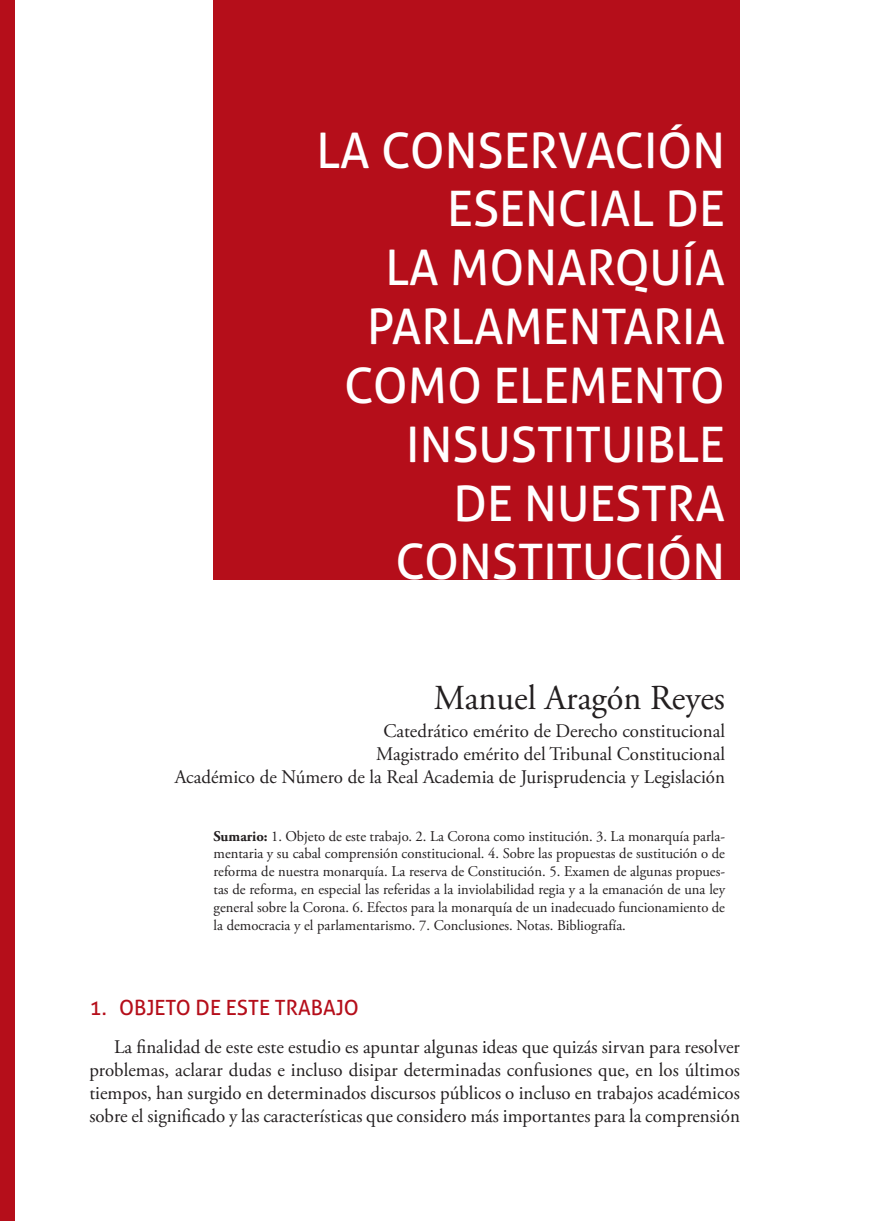
<style>
.page{position:relative;width:874px;height:1221px;background:#fff}
.page>*{position:absolute;margin:0;border:0;box-sizing:border-box;transform-origin:0 0}
.Titular{font:49px/58.8px "Aller";color:#fff;text-align:right}
.Autor{font:35px "Adobe Garamond Pro";color:#231f20}
.Punto_1{font:21px "Aller";color:#b50e1a}
.Texto{font:19.25px/23.1px "Adobe Garamond Pro";color:#231f20;text-align:justify}
.Cargo{font:19.25px "Adobe Garamond Pro";color:#231f20}
.Sumario{font:14.88px/17.8px "Adobe Garamond Pro";color:#231f20;text-align:justify}
.s1{font-weight:700}
</style>
<div class="page">
<div style="left:0;top:0;width:15px;height:1220px;background:#b50e1a"></div>
<div style="left:213px;top:0;width:526px;height:579px;background:#b50e1a"></div>
<p class="Titular" style="left:316px;top:121px;width:410px">LA CONSERVACIÓN<br>ESENCIAL DE<br>LA MONARQUÍA<br>PARLAMENTARIA<br>COMO ELEMENTO<br>INSUSTITUIBLE<br>DE NUESTRA<br>CONSTITUCIÓN</p>
<p class="Autor" style="left:433px;top:676px;width:292px">Manuel Aragón Reyes</p>
<p class="Cargo" style="left:383px;top:719px;width:343px">Catedrático emérito de Derecho constitucional</p>
<p class="Cargo" style="left:376px;top:742px;width:350px">Magistrado emérito del Tribunal Constitucional</p>
<p class="Cargo" style="left:175px;top:765px;width:551px">Académico de Número de la Real Academia de Jurisprudencia y Legislación</p>
<p class="Sumario" style="left:213px;top:827px;width:513px"><span class="s1">Sumario:</span> 1. Objeto de este trabajo. 2. La Corona como institución. 3. La monarquía parla&shy;mentaria y su cabal comprensión constitucional. 4. Sobre las propuestas de sustitución o de reforma de nuestra monarquía. La reserva de Constitución. 5. Examen de algunas propues&shy;tas de reforma, en especial las referidas a la inviolabilidad regia y a la emanación de una ley general sobre la Corona. 6. Efectos para la monarquía de un inadecuado funcionamiento de la democracia y el parlamentarismo. 7. Conclusiones. Notas. Bibliografía.</p>
<p class="Punto_1" style="left:89px;top:994px;width:271px">1. OBJETO DE ESTE TRABAJO</p>
<p class="Texto" style="left:89px;top:1035px;width:651px;text-indent:25px">La finalidad de este este estudio es apuntar algunas ideas que quizás sirvan para resolver problemas, aclarar dudas e incluso disipar determinadas confusiones que, en los últimos tiempos, han surgido en determinados discursos públicos o incluso en trabajos académicos sobre el significado y las características que considero más importantes para la comprensión</p>
</div>
